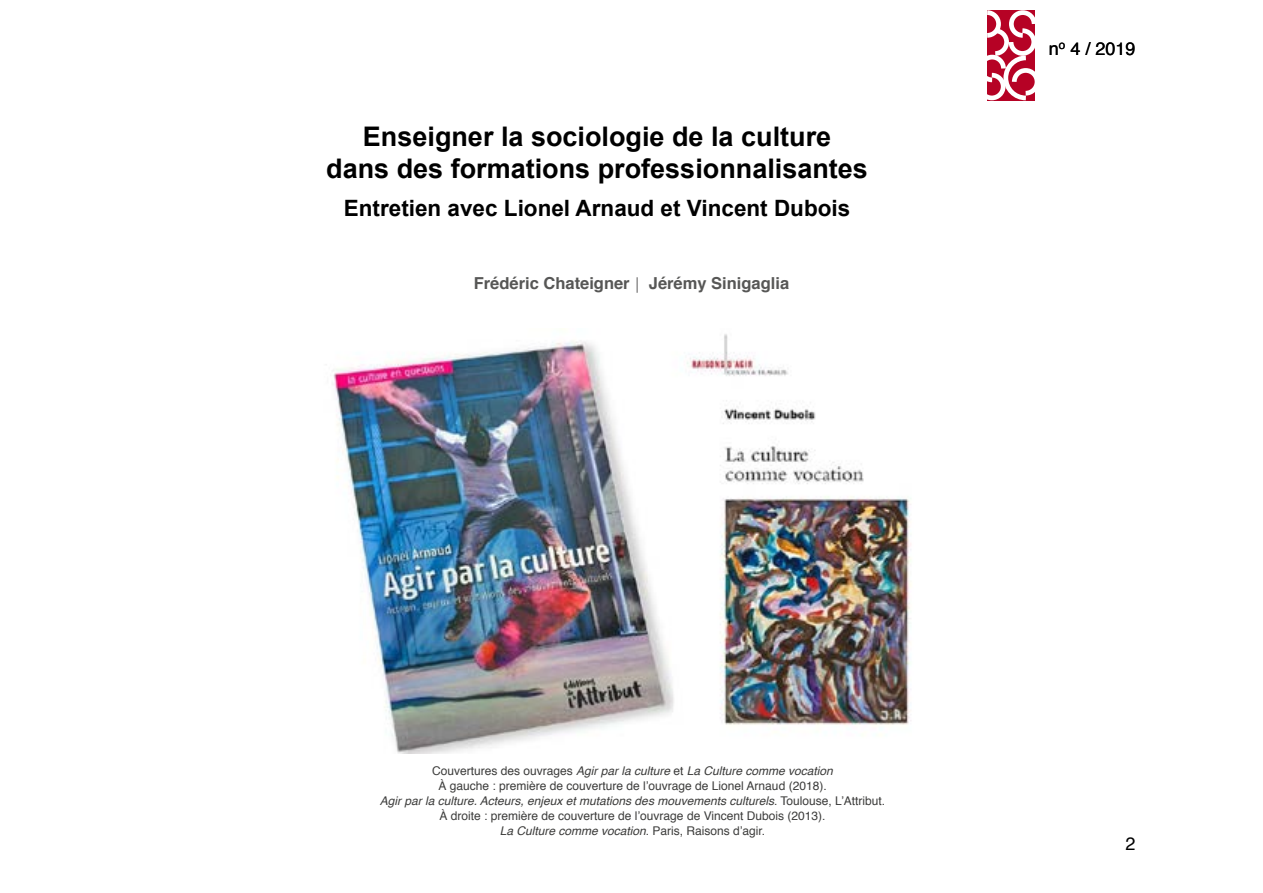
<style>
.page{position:relative;width:1263px;height:893px;background:#fff}
.page>*{position:absolute;margin:0;border:0;box-sizing:border-box;transform-origin:0 0}
.t1{font:700 27px/32.4px "Arial";color:#000;text-align:center}
.t2{font:700 22.5px "Arial";color:#000}
.t3{font:18px "Helvetica";color:#000}
.t4{font:700 16.5px "Helvetica";color:#575756}
.t5{font:12px/15px "Helvetica";color:#3c3c3b;text-align:center}
.s1{font-size:15px;color:#706f6f}
.s2{font-style:italic}
</style>
<div class="page">
<svg style="left:987px;top:10px;width:48px;height:90px"></svg>
<img style="left:333px;top:334px;width:578px;height:419px">
<h1 class="t1" style="left:326px;top:121px;width:543px">Enseigner la sociologie de la culture<br>dans des formations professionnalisantes</h1>
<h2 class="t2" style="left:344px;top:193px;width:508px">Entretien avec Lionel Arnaud et Vincent Dubois</h2>
<h3 class="t4" style="left:474px;top:269px;width:317px">Frédéric Chateigner<span class="s1">│</span> Jérémy Sinigaglia</h3>
<h3 class="t3" style="left:1049px;top:35px;width:88px">n<sup>o</sup> 4 / 2019</h3>
<p class="t5" style="left:380px;top:764px;width:507px">Couvertures des ouvrages <span class="s2">Agir par la culture</span> et <span class="s2">La Culture comme vocation<br></span>À gauche : première de couverture de l’ouvrage de Lionel Arnaud (2018).<br><span class="s2">Agir par la culture. Acteurs, enjeux et mutations des mouvements culturels</span>. Toulouse, L’Attribut.<br>À droite : première de couverture de l’ouvrage de Vincent Dubois (2013).<br><span class="s2">La Culture comme vocation</span>. Paris, Raisons d’agir.</p>
<h3 class="t3" style="left:1125px;top:830px;width:12px">2</h3>
</div>
